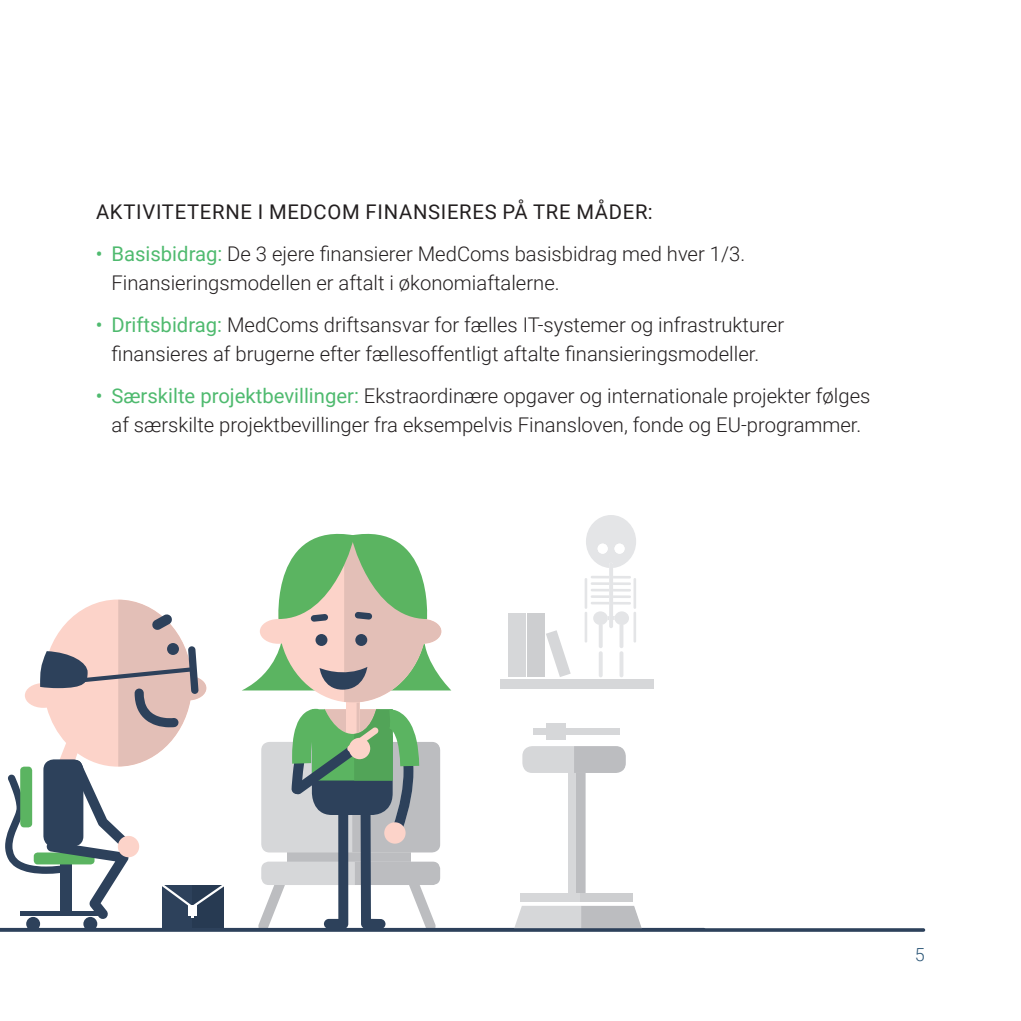
<style>
.page{position:relative;width:1021px;height:1021px;background:#fff}
.page>*{position:absolute;margin:0;border:0;box-sizing:border-box;transform-origin:0 0}
.t1{font:300 20.25px/29.2px "Roboto";color:#231f20;text-align:center}
.t2{font:20.25px "Roboto";letter-spacing:.035em;color:#231f20}
.t3{font:300 18px "Roboto";color:#2f5979}
.s1{font-weight:400;color:#4fba6f}
</style>
<div class="page">
<svg style="left:0;top:515px;width:704px;height:413px"></svg>
<hr style="left:0;top:928px;width:923px;height:3px;background:#2d415b">
<p class="t2" style="left:96px;top:197px;width:558px">AKTIVITETERNE I MEDCOM FINANSIERES PÅ TRE MÅDER:</p>
<p class="t1" style="left:111px;top:238px;width:635px;text-align:left;text-indent:-16px"><span class="s1">• Basisbidrag:</span> De 3 ejere finansierer MedComs basisbidrag med hver 1/3.<br>Finansieringsmodellen er aftalt i økonomiaftalerne.</p>
<p class="t1" style="left:96px;top:309px;width:690px"><span class="s1">• Driftsbidrag:</span> MedComs driftsansvar for fælles IT-systemer og infrastrukturer finansieres af brugerne efter fællesoffentligt aftalte finansieringsmodeller.</p>
<p class="t1" style="left:96px;top:380px;width:776px"><span class="s1">• Særskilte projektbevillinger:</span> Ekstraordinære opgaver og internationale projekter følges af særskilte projektbevillinger fra eksempelvis Finansloven, fonde og EU-programmer.</p>
<p class="t3" style="left:915px;top:942px;width:11px">5</p>
</div>
